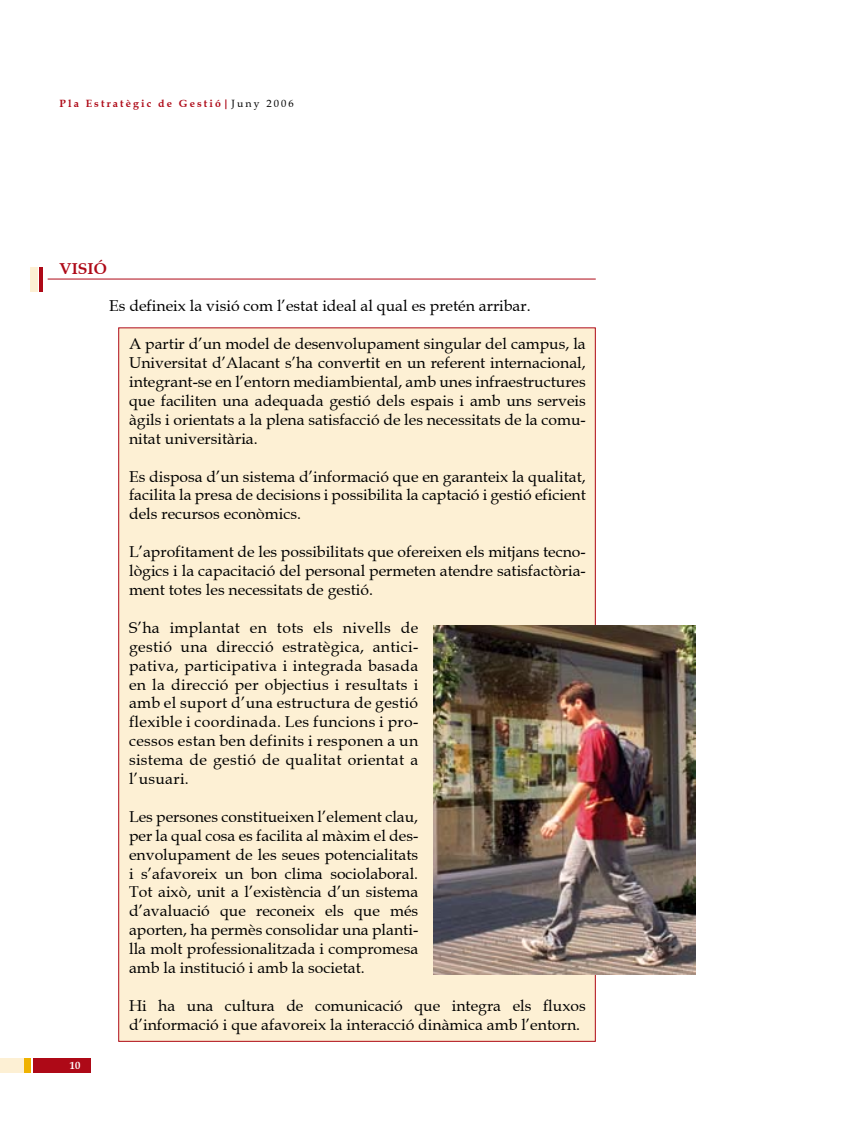
<style>
.page{position:relative;width:844px;height:1141px;background:#fff}
.page>*{position:absolute;margin:0;border:0;box-sizing:border-box;transform-origin:0 0}
.t1{font:15.75px/18.9px "Book Antiqua";color:#000;text-align:justify}
.t2{font:700 15.75px "Book Antiqua";color:#ae0917}
.t3{font:700 10.5px "Book Antiqua";letter-spacing:.2em;color:#ae0917}
.t4{font:700 10.5px "Book Antiqua";color:#fff}
.s1{font-weight:400;color:#000}
</style>
<div class="page">
<div style="left:33px;top:1058px;width:58px;height:15px;background:#ae0917"></div>
<div style="left:0;top:1058px;width:31px;height:15px;background:#fdf0d4"></div>
<div style="left:24px;top:1058px;width:7px;height:15px;background:#efb200"></div>
<div style="left:119px;top:328px;width:476px;height:713px;background:#fdf0d4"></div>
<img style="left:433px;top:625px;width:261px;height:349px">
<div style="left:30px;top:267px;width:7px;height:24px;background:#fdf0d4"></div>
<hr style="left:39px;top:267px;width:3px;height:24px;background:#ae0917">
<hr style="left:48px;top:279px;width:547px;height:1px;background:#ae0917">
<p class="t3" style="left:60px;top:97px;width:235px">Pla Estratègic de Gestió|<span class="s1">Juny 2006</span></p>
<p class="t2" style="left:60px;top:259px;width:49px">Visió</p>
<p class="t4" style="left:70px;top:1060px;width:12px">10</p>
<p class="t1" style="left:109px;top:297px;width:423px">Es defineix la visió com l’estat ideal al qual es pretén arribar.</p>
<p class="t1" style="left:129px;top:334px;width:458px">A partir d’un model de desenvolupament singular del campus, la Universitat d’Alacant s’ha convertit en un referent internacional, integrant-se en l’entorn mediambiental, amb unes infraestructures que faciliten una adequada gestió dels espais i amb uns serveis àgils i orientats a la plena satisfacció de les necessitats de la comu&shy;nitat universitària.</p>
<p class="t1" style="left:129px;top:467px;width:458px">Es disposa d’un sistema d’informació que en garanteix la qualitat, facilita la presa de decisions i possibilita la captació i gestió eficient dels recursos econòmics.</p>
<p class="t1" style="left:129px;top:542px;width:458px">L’aprofitament de les possibilitats que ofereixen els mitjans tecno&shy;lògics i la capacitació del personal permeten atendre satisfactòria&shy;ment totes les necessitats de gestió.</p>
<p class="t1" style="left:129px;top:618px;width:290px">S’ha implantat en tots els nivells de gestió una direcció estratègica, antici&shy;pativa, participativa i integrada basada en la direcció per objectius i resultats i amb el suport d’una estructura de gestió flexible i coordinada. Les funcions i pro&shy;cessos estan ben definits i responen a un sistema de gestió de qualitat orientat a l’usuari.</p>
<p class="t1" style="left:129px;top:807px;width:290px">Les persones constitueixen l’element clau, per la qual cosa es facilita al màxim el des&shy;envolupament de les seues potencialitats i s’afavoreix un bon clima sociolaboral.<br>Tot això, unit a l’existència d’un sistema d’avaluació que reconeix els que més aporten, ha permès consolidar una planti&shy;lla molt professionalitzada i compromesa amb la institució i amb la societat.</p>
<p class="t1" style="left:129px;top:996px;width:458px">Hi ha una cultura de comunicació que integra els fluxos d’informació i que afavoreix la interacció dinàmica amb l’entorn.</p>
</div>
